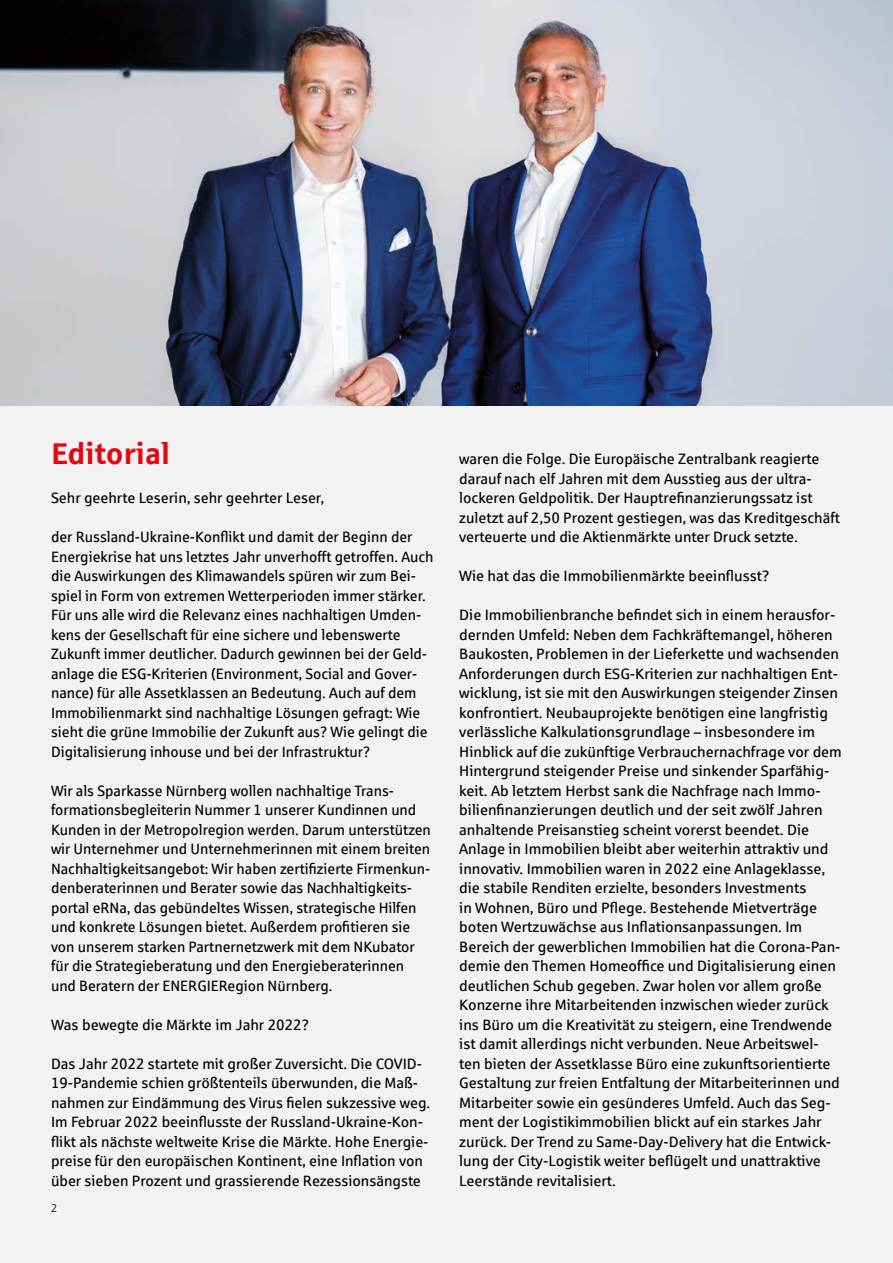
<style>
.page{position:relative;width:893px;height:1263px;background:#f2f2f2}
.page>*{position:absolute;margin:0;border:0;box-sizing:border-box;transform-origin:0 0}
.t1{font:700 30px "Sparkasse Rg";color:#e30613}
.t2{font:15px/19.5px "Sparkasse Rg";color:#000}
.t3{font:15px/19.5px "Sparkasse Rg";color:#000;scale:.96 1}
.t4{font:11.25px "Sparkasse Lt";color:#000}
</style>
<div class="page">
<img style="left:0;top:0;width:893px;height:406px">
<h1 class="t1" style="left:51px;top:434px;width:121px">Editorial</h1>
<p class="t2" style="left:51px;top:488px;width:275px">Sehr geehrte Leserin, sehr geehrter Leser,</p>
<p class="t3" style="left:51px;top:527px;width:400px">der Russland-Ukraine-Konflikt und damit der Beginn der Energiekrise hat uns letztes Jahr unverhofft getroffen. Auch die Auswirkungen des Klimawandels spüren wir zum Bei&shy;spiel in Form von extremen Wetterperioden immer stärker.<br>Für uns alle wird die Relevanz eines nachhaltigen Umden&shy;kens der Gesellschaft für eine sichere und lebenswerte Zukunft immer deutlicher. Dadurch gewinnen bei der Geld&shy;anlage die ESG-Kriterien (Environment, Social and Gover&shy;nance) für alle Assetklassen an Bedeutung. Auch auf dem Immobilienmarkt sind nachhaltige Lösungen gefragt: Wie sieht die grüne Immobilie der Zukunft aus? Wie gelingt die Digitalisierung inhouse und bei der Infrastruktur?</p>
<p class="t3" style="left:51px;top:780px;width:397px">Wir als Sparkasse Nürnberg wollen nachhaltige Trans&shy;formationsbegleiterin Nummer 1 unserer Kundinnen und Kunden in der Metropolregion werden. Darum unterstützen wir Unternehmer und Unternehmerinnen mit einem breiten Nachhaltigkeitsangebot: Wir haben zertifizierte Firmenkun&shy;denberaterinnen und Berater sowie das Nachhaltigkeits&shy;portal eRNa, das gebündeltes Wissen, strategische Hilfen und konkrete Lösungen bietet. Außerdem profitieren sie von unserem starken Partnernetzwerk mit dem NKubator für die Strategieberatung und den Energieberaterinnen und Beratern der ENERGIERegion Nürnberg.</p>
<p class="t2" style="left:51px;top:1014px;width:260px">Was bewegte die Märkte im Jahr 2022?</p>
<p class="t2" style="left:51px;top:1053px;width:381px">Das Jahr 2022 startete mit großer Zuversicht. Die COVID-19-Pandemie schien größtenteils überwunden, die Maß&shy;nahmen zur Eindämmung des Virus fielen sukzessive weg.<br>Im Februar 2022 beeinflusste der Russland-Ukraine-Kon&shy;flikt als nächste weltweite Krise die Märkte. Hohe Energie&shy;preise für den europäischen Kontinent, eine Inflation von über sieben Prozent und grassierende Rezessionsängste</p>
<p class="t4" style="left:51px;top:1201px;width:8px">2</p>
<p class="t2" style="left:459px;top:449px;width:382px">waren die Folge. Die Europäische Zentralbank reagierte darauf nach elf Jahren mit dem Ausstieg aus der ultra&shy;lockeren Geldpolitik. Der Hauptrefinanzierungssatz ist zuletzt auf 2,50 Prozent gestiegen, was das Kreditgeschäft verteuerte und die Aktienmärkte unter Druck setzte.</p>
<p class="t2" style="left:459px;top:566px;width:312px">Wie hat das die Immobilienmärkte beeinflusst?</p>
<p class="t2" style="left:459px;top:605px;width:384px">Die Immobilienbranche befindet sich in einem herausfor&shy;dernden Umfeld: Neben dem Fachkräftemangel, höheren Baukosten, Problemen in der Lieferkette und wachsenden Anforderungen durch ESG-Kriterien zur nachhaltigen Ent&shy;wicklung, ist sie mit den Auswirkungen steigender Zinsen konfrontiert. Neubauprojekte benötigen eine langfristig verlässliche Kalkulationsgrundlage – insbesondere im Hinblick auf die zukünftige Verbrauchernachfrage vor dem Hintergrund steigender Preise und sinkender Sparfähig&shy;keit. Ab letztem Herbst sank die Nachfrage nach Immo&shy;bilienfinanzierungen deutlich und der seit zwölf Jahren anhaltende Preisanstieg scheint vorerst beendet. Die Anlage in Immobilien bleibt aber weiterhin attraktiv und innovativ. Immobilien waren in 2022 eine Anlageklasse, die stabile Renditen erzielte, besonders Investments<br>in Wohnen, Büro und Pflege. Bestehende Mietverträge boten Wertzuwächse aus Inflationsanpassungen. Im Bereich der gewerblichen Immobilien hat die Corona-Pan&shy;demie den Themen Homeoffice und Digitalisierung einen deutlichen Schub gegeben. Zwar holen vor allem große Konzerne ihre Mitarbeitenden inzwischen wieder zurück ins Büro um die Kreativität zu steigern, eine Trendwende ist damit allerdings nicht verbunden. Neue Arbeitswel&shy;ten bieten der Assetklasse Büro eine zukunftsorientierte Gestaltung zur freien Entfaltung der Mitarbeiterinnen und Mitarbeiter sowie ein gesünderes Umfeld. Auch das Seg&shy;ment der Logistikimmobilien blickt auf ein starkes Jahr zurück. Der Trend zu Same-Day-Delivery hat die Entwick&shy;lung der City-Logistik weiter beflügelt und unattraktive Leerstände revitalisiert.</p>
</div>
